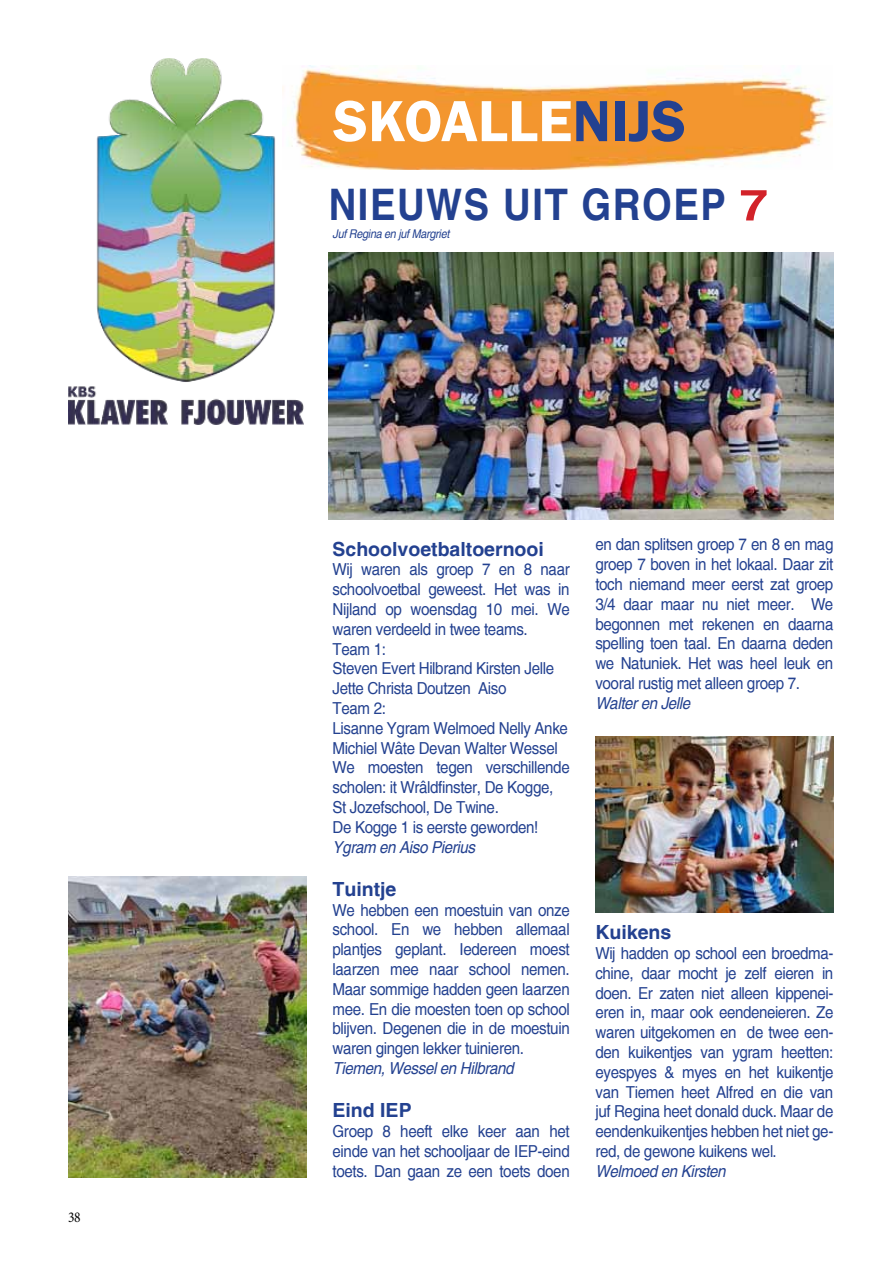
<style>
.page{position:relative;width:893px;height:1263px;background:#fff}
.page>*{position:absolute;margin:0;border:0;box-sizing:border-box;transform-origin:0 0}
.t1{font:600 60px "Franklin Gothic";color:#234190}
.t2{font:600 60px "Franklin Gothic";color:#fff}
.t3{font:700 43.5px "Helvetica";letter-spacing:.04em;color:#234190;scale:.88 1}
.t4{font:700 43.5px "Helvetica";color:#d22229;scale:1.18 1}
.t5{font:700 19.5px "Helvetica";color:#234190}
.t6{font:16.5px/19.8px "Helvetica";letter-spacing:-.025em;color:#234190;text-align:justify;scale:.92 1}
.t7{font:italic 16.5px "Helvetica";letter-spacing:-.025em;color:#234190;scale:.92 1}
.t8{font:15px "Minion Pro";color:#000;scale:.9 1}
.t9{font:italic 12px "Helvetica";letter-spacing:-.025em;color:#234190;scale:.9 1}
.s1{color:#fff}
</style>
<div class="page">
<img style="left:68px;top:59px;width:235px;height:366px">
<img style="left:282px;top:65px;width:545px;height:104px">
<img style="left:329px;top:253px;width:504px;height:267px">
<img style="left:68px;top:876px;width:238px;height:302px">
<img style="left:596px;top:736px;width:237px;height:176px">
<p class="t8" style="left:68px;top:1207px;width:16px">38</p>
<h1 class="t2" style="left:333px;top:84px;width:38px">SKOA</h1>
<h1 class="t1" style="left:478px;top:84px;width:203px"><span class="s1">LLE</span>NIJS</h1>
<h2 class="t3" style="left:329px;top:178px;width:356px">Nieuws uit groep</h2>
<h2 class="t4" style="left:740px;top:178px;width:26px">7</h2>
<p class="t9" style="left:333px;top:227px;width:131px">Juf Regina en juf Margriet</p>
<p class="t5" style="left:333px;top:537px;width:213px">Schoolvoetbaltoernooi</p>
<p class="t6" style="left:333px;top:560px;width:259px;text-align:left">Wij waren als groep 7 en 8 naar schoolvoetbal geweest. Het was in<br>Nijland op woensdag 10 mei. We waren verdeeld in twee teams.<br>Team 1:<br>Steven Evert Hilbrand Kirsten Jelle<br>Jette Christa Doutzen Aiso<br>Team 2:<br>Lisanne Ygram Welmoed Nelly Anke<br>Michiel Wâte Devan Walter Wessel<br>We moesten tegen verschillende scholen: it Wrâldfinster, De Kogge,<br>St Jozefschool, De Twine.<br>De Kogge 1 is eerste geworden!</p>
<p class="t7" style="left:333px;top:837px;width:156px">Ygram en Aiso Pierius</p>
<p class="t5" style="left:333px;top:877px;width:65px">Tuintje</p>
<p class="t6" style="left:333px;top:900px;width:259px">We hebben een moestuin van onze school. En we hebben allemaal plantjes geplant. Iedereen moest laarzen mee naar school nemen.<br>Maar sommige hadden geen laarzen mee. En die moesten toen op school blijven. Degenen die in de moestuin waren gingen lekker tuinieren.</p>
<p class="t7" style="left:333px;top:1059px;width:198px">Tiemen, Wessel en Hilbrand</p>
<p class="t5" style="left:333px;top:1098px;width:81px">Eind IEP</p>
<p class="t6" style="left:333px;top:1121px;width:259px">Groep 8 heeft elke keer aan het einde van het schooljaar de IEP-eind toets. Dan gaan ze een toets doen</p>
<p class="t6" style="left:595px;top:535px;width:260px">en dan splitsen groep 7 en 8 en mag groep 7 boven in het lokaal. Daar zit toch niemand meer eerst zat groep 3/4 daar maar nu niet meer. We begonnen met rekenen en daarna spelling toen taal. En daarna deden we Natuniek. Het was heel leuk en vooral rustig met alleen groep 7.</p>
<p class="t7" style="left:595px;top:693px;width:105px">Walter en Jelle</p>
<p class="t5" style="left:595px;top:920px;width:77px">Kuikens</p>
<p class="t6" style="left:595px;top:943px;width:260px">Wij hadden op school een broedma&shy;chine, daar mocht je zelf eieren in doen. Er zaten niet alleen kippenei&shy;eren in, maar ook eendeneieren. Ze waren uitgekomen en de twee een&shy;den kuikentjes van ygram heetten: eyespyes &amp; myes en het kuikentje van Tiemen heet Alfred en die van juf Regina heet donald duck. Maar de eendenkuikentjes hebben het niet ge&shy;red, de gewone kuikens wel.</p>
<p class="t7" style="left:595px;top:1161px;width:143px">Welmoed en Kirsten</p>
</div>
